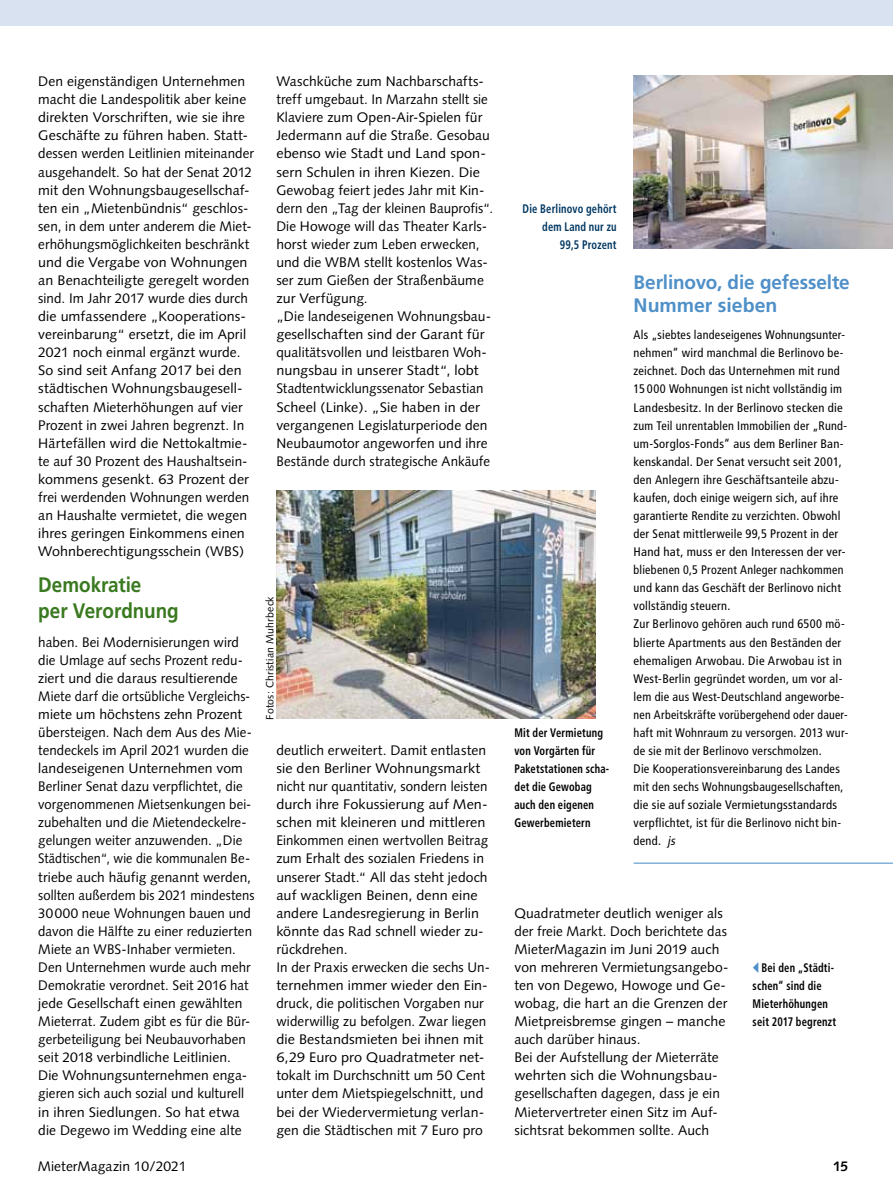
<style>
.page{position:relative;width:893px;height:1191px;background:#fff}
.page>*{position:absolute;margin:0;border:0;box-sizing:border-box;transform-origin:0 0}
.t1{font:700 21px/25.5px "Frutiger";letter-spacing:-.005em;color:#39791f;scale:.9 1}
.t2{font:700 19.5px/22.5px "Frutiger";letter-spacing:-.005em;color:#4f90c8}
.t3{font:13.8px/18px "Syntax";letter-spacing:.005em;color:#000}
.t4{font:700 13.8px "Syntax";color:#000}
.t5{font:condensed 12.3px/18px "Frutiger";letter-spacing:.02em;color:#000}
.t6{font:700 condensed 12.3px/18px "Frutiger";letter-spacing:.015em;color:#000;scale:.85 1}
.t7{font:700 condensed 12.3px/18px "Frutiger";letter-spacing:.015em;color:#003762;text-align:right;scale:.85 1}
.t8{font:10.5px "Syntax";letter-spacing:.02em;color:#000}
.s1{font-style:italic}
.s2{font-family:"European Pi Three";font-weight:400;font-stretch:normal;color:#4f90c8}
</style>
<div class="page">
<div style="left:0;top:0;width:893px;height:26px;background:#d9e2f1"></div>
<img style="left:634px;top:75px;width:259px;height:174px">
<img style="left:276px;top:490px;width:319px;height:229px">
<hr style="left:634px;top:862px;width:259px;height:1px;background:#4f90c8">
<p class="t3" style="left:38px;top:72px;width:217px">Den eigenständigen Unternehmen macht die Landespolitik aber keine direkten Vorschriften, wie sie ihre Geschäfte zu führen haben. Statt&shy;dessen werden Leitlinien miteinander ausgehandelt. So hat der Senat 2012 mit den Wohnungsbaugesellschaf&shy;ten ein „Mietenbündnis“ geschlos&shy;sen, in dem unter anderem die Miet&shy;erhöhungsmöglichkeiten beschränkt und die Vergabe von Wohnungen an Benachteiligte geregelt worden sind. Im Jahr 2017 wurde dies durch die umfassendere „Kooperations&shy;vereinbarung“ ersetzt, die im April 2021 noch einmal ergänzt wurde.<br>So sind seit Anfang 2017 bei den städtischen Wohnungsbaugesell&shy;schaften Mieterhöhungen auf vier Prozent in zwei Jahren begrenzt. In Härtefällen wird die Nettokaltmie&shy;te auf 30 Prozent des Haushaltsein&shy;kommens gesenkt. 63 Prozent der frei werdenden Wohnungen werden an Haushalte vermietet, die wegen ihres geringen Einkommens einen Wohnberechtigungsschein (WBS)</p>
<h1 class="t1" style="left:38px;top:572px;width:158px">Demokratie<br>per Verordnung</h1>
<p class="t3" style="left:38px;top:633px;width:218px">haben. Bei Modernisierungen wird die Umlage auf sechs Prozent redu&shy;ziert und die daraus resultierende Miete darf die ortsübli che Vergleichs&shy;miete um höchstens zehn Prozent übersteigen. Nach dem Aus des Mie&shy;tendeckels im April 2021 wurden die landeseigenen Unternehmen vom Berliner Senat dazu verpflichtet, die vorgenommenen Mietsenkungen bei&shy;zubehalten und die Mietendeckelre&shy;gelungen weiter anzuwenden. „Die Städtischen“, wie die kommunalen Be&shy;triebe auch häufig genannt werden, sollten außerdem bis 2021 mindestens 30 000 neue Wohnungen bauen und davon die Hälfte zu einer reduzierten Miete an WBS-Inhaber vermieten.<br>Den Unternehmen wurde auch mehr Demokratie verordnet. Seit 2016 hat jede Gesellschaft einen gewählten Mieterrat. Zudem gibt es für die Bür&shy;gerbeteiligung bei Neubauvorhaben seit 2018 verbindliche Leitlinien.<br>Die Wohnungsunternehmen enga&shy;gieren sich auch sozial und kulturell in ihren Siedlungen. So hat etwa die Degewo im Wedding eine alte</p>
<p class="t3" style="left:276px;top:72px;width:218px">Waschküche zum Nachbarschafts&shy;treff umgebaut. In Marzahn stellt sie Klaviere zum Open-Air-Spielen für Jedermann auf die Straße. Gesobau ebenso wie Stadt und Land spon&shy;sern Schulen in ihren Kiezen. Die Gewobag feiert jedes Jahr mit Kin&shy;dern den „Tag der kleinen Bauprofis“.<br>Die Howoge will das Theater Karls&shy;horst wieder zum Leben erwecken, und die WBM stellt kostenlos Was&shy;ser zum Gießen der Straßenbäume zur Verfügung.<br>„Die landeseigenen Wohnungsbau&shy;gesellschaften sind der Garant für qualitätsvollen und leistbaren Woh&shy;nungsbau in unserer Stadt“, lobt Stadtentwicklungssenator Sebastian Scheel (Linke). „Sie haben in der vergangenen Legislaturperiode den Neubaumotor angeworfen und ihre Bestände durch strategische Ankäufe</p>
<p class="t8" style="left:264px;top:720px;width:125px;rotate:-90deg">Fotos: Christian Muhrbeck</p>
<p class="t3" style="left:276px;top:741px;width:215px">deutlich erweitert. Damit entlasten sie den Berliner Wohnungsmarkt nicht nur quantitativ, sondern leisten durch ihre Fokussierung auf Men&shy;schen mit kleineren und mittleren Einkommen einen wertvollen Beitrag zum Erhalt des sozialen Friedens in unserer Stadt.“ All das steht jedoch auf wackligen Beinen, denn eine andere Landesregierung in Berlin könnte das Rad schnell wieder zu&shy;rückdrehen.<br>In der Praxis erwecken die sechs Un&shy;ternehmen immer wieder den Ein&shy;druck, die politischen Vorgaben nur widerwillig zu befolgen. Zwar liegen die Bestandsmieten bei ihnen mit 6,29 Euro pro Quadratmeter net&shy;tokalt im Durchschnitt um 50 Cent unter dem Mietspiegelschnitt, und bei der Wiedervermietung verlan&shy;gen die Städtischen mit 7 Euro pro</p>
<p class="t7" style="left:523px;top:199px;width:112px">Die Berlinovo gehört dem Land nur zu<br>99,5 Prozent</p>
<p class="t6" style="left:514px;top:723px;width:113px">Mit der Vermietung von Vorgärten für<br>Paketstationen scha&shy;det die Gewobag auch den eigenen<br>Gewerbemietern</p>
<h2 class="t2" style="left:634px;top:271px;width:218px">Berlinovo, die gefesselte<br>Nummer sieben</h2>
<p class="t5" style="left:634px;top:326px;width:216px">Als „siebtes landeseigenes Wohnungsunter&shy;nehmen“ wird manchmal die Berlinovo be&shy;zeichnet. Doch das Unternehmen mit rund 15 000 Wohnungen ist nicht vollständig im Landesbesitz. In der Berlinovo stecken die zum Teil unrentablen Immobilien der „Rund&shy;um-Sorglos-Fonds“ aus dem Berliner Ban&shy;kenskandal. Der Senat versucht seit 2001, den Anlegern ihre Geschäftsanteile abzu&shy;kaufen, doch einige weigern sich, auf ihre garantierte Rendite zu verzichten. Obwohl der Senat mittlerweile 99,5 Prozent in der Hand hat, muss er den Interessen der ver&shy;bliebenen 0,5 Prozent Anleger nachkommen und kann das Geschäft der Berlinovo nicht vollständig steuern.<br>Zur Berlinovo gehören auch rund 6500 mö&shy;blierte Apartments aus den Beständen der ehemaligen Arwobau. Die Arwobau ist in West-Berlin gegründet worden, um vor al&shy;lem die aus West-Deutschland angeworbe&shy;nen Arbeitskräfte vorübergehend oder dauer&shy;haft mit Wohnraum zu versorgen. 2013 wur&shy;de sie mit der Berlinovo verschmolzen.<br>Die Kooperationsvereinbarung des Landes mit den sechs Wohnungsbaugesellschaften, die sie auf soziale Vermietungsstandards verpflichtet, ist für die Berlinovo nicht bin&shy;dend. <span class="s1">js</span></p>
<p class="t3" style="left:514px;top:904px;width:215px">Quadratmeter deutlich weniger als der freie Markt. Doch berichtete das<br>MieterMagazin im Juni 2019 auch von mehreren Vermietungsangebo&shy;ten von Degewo, Howoge und Ge&shy;wobag, die hart an die Grenzen der<br>Mietpreisbremse gingen – manche auch darüber hinaus.<br>Bei der Aufstellung der Mieterräte wehrten sich die Wohnungsbau&shy;gesellschaften dagegen, dass je ein<br>Mietervertreter einen Sitz im Auf&shy;sichtsrat bekommen sollte. Auch</p>
<p class="t6" style="left:753px;top:958px;width:100px"><span class="s2">B</span> Bei den „Städti&shy;schen“ sind die<br>Mieterhöhungen seit 2017 begrenzt</p>
<p class="t3" style="left:38px;top:1157px;width:150px">MieterMagazin 10/2021</p>
<p class="t4" style="left:833px;top:1158px;width:17px">15</p>
</div>
